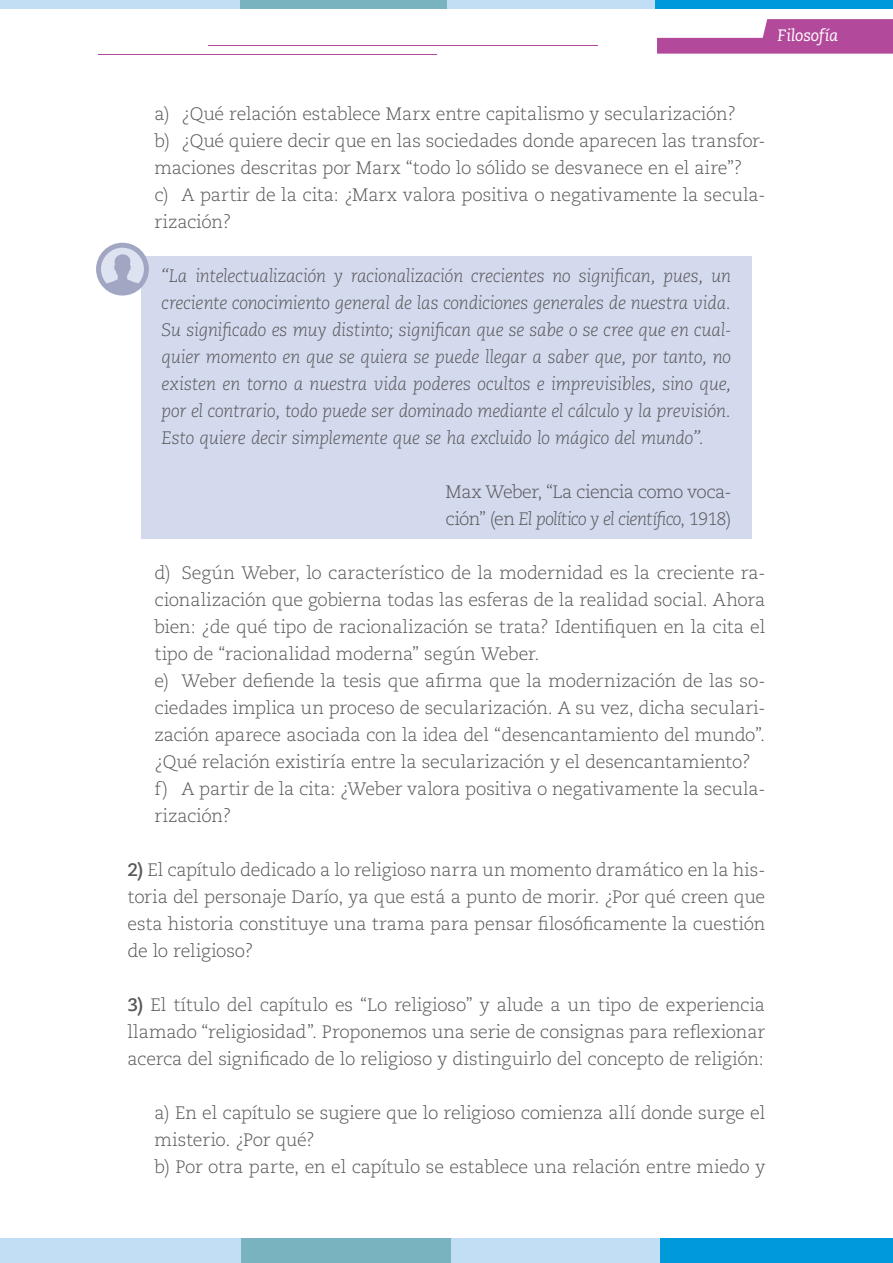
<style>
.page{position:relative;width:893px;height:1263px;background:#fff}
.page>*{position:absolute;margin:0;border:0;box-sizing:border-box;transform-origin:0 0}
.t1{font:300 18px/27px "Caecilia LT Std";letter-spacing:-.01em;color:#57585a}
.t2{font:italic 300 18px/27px "Caecilia LT Std";letter-spacing:-.02em;color:#57585a;text-align:justify}
.t3{font:300 18px/27px "Caecilia LT Std";letter-spacing:-.03em;color:#57585a}
.t4{font:italic 16.5px "Caecilia LT Std";letter-spacing:-.01em;color:#fff}
.s1{font-style:italic}
.s2{font-weight:700}
</style>
<div class="page">
<div style="left:0;top:1238px;width:241px;height:25px;background:#c2def5"></div>
<div style="left:241px;top:1238px;width:210px;height:25px;background:#78b3bf"></div>
<div style="left:451px;top:1238px;width:209px;height:25px;background:#c2def5"></div>
<div style="left:660px;top:1238px;width:232px;height:25px;background:#0099d9"></div>
<svg style="left:657px;top:19px;width:236px;height:35px"></svg>
<hr style="left:209px;top:45px;width:389px;height:1px;background:#b3499b">
<hr style="left:98px;top:54px;width:339px;height:1px;background:#b3499b">
<div style="left:0;top:0;width:240px;height:9px;background:#c2def5"></div>
<div style="left:240px;top:0;width:207px;height:9px;background:#78b3bf"></div>
<div style="left:447px;top:0;width:208px;height:9px;background:#c2def5"></div>
<div style="left:655px;top:0;width:238px;height:9px;background:#0099d9"></div>
<div style="left:141px;top:256px;width:611px;height:283px;background:#d4daee"></div>
<svg style="left:96px;top:243px;width:53px;height:53px"></svg>
<p class="t4" style="left:777px;top:26px;width:62px">Filosofía</p>
<p class="t1" style="left:155px;top:101px;width:612px">a) ¿Qué relación establece Marx entre capitalismo y secularización?<br>b) ¿Qué quiere decir que en las sociedades donde aparecen las transfor&shy;maciones descritas por Marx “todo lo sólido se desvanece en el aire”?<br>c) A partir de la cita: ¿Marx valora positiva o negativamente la secula&shy;rización?</p>
<p class="t2" style="left:162px;top:263px;width:571px">“La intelectualización y racionalización crecientes no significan, pues, un creciente conocimiento general de las condiciones generales de nuestra vida.<br>Su significado es muy distinto; significan que se sabe o se cree que en cual&shy;quier momento en que se quiera se puede llegar a saber que, por tanto, no existen en torno a nuestra vida poderes ocultos e imprevisibles, sino que, por el contrario, todo puede ser dominado mediante el cálculo y la previsión.<br>Esto quiere decir simplemente que se ha excluido lo mágico del mundo”.</p>
<p class="t3" style="left:446px;top:479px;width:287px">Max Weber, “La ciencia como voca&shy;ción” (en <span class="s1">El político y el científico</span>, 1918)</p>
<p class="t1" style="left:155px;top:560px;width:612px">d) Según Weber, lo característico de la modernidad es la creciente ra&shy;cionalización que gobierna todas las esferas de la realidad social. Ahora bien: ¿de qué tipo de racionalización se trata? Identifiquen en la cita el tipo de “racionalidad moderna” según Weber.<br>e) Weber defiende la tesis que afirma que la modernización de las so&shy;ciedades implica un proceso de secularización. A su vez, dicha seculari&shy;zación aparece asociada con la idea del “desencantamiento del mundo”. ¿Qué relación existiría entre la secularización y el desencantamiento? f) A partir de la cita: ¿Weber valora positiva o negativamente la secula&shy;rización?</p>
<p class="t1" style="left:128px;top:857px;width:639px;text-align:justify"><span class="s2">2)</span> El capítulo dedicado a lo religioso narra un momento dramático en la his&shy;toria del personaje Darío, ya que está a punto de morir. ¿Por qué creen que esta historia constituye una trama para pensar filosóficamente la cuestión de lo religioso?</p>
<p class="t1" style="left:128px;top:992px;width:639px;text-align:justify"><span class="s2">3)</span> El título del capítulo es “Lo religioso” y alude a un tipo de experiencia llamado “religiosidad”. Proponemos una serie de consignas para reflexionar acerca del significado de lo religioso y distinguirlo del concepto de religión:</p>
<p class="t1" style="left:155px;top:1100px;width:612px">a) En el capítulo se sugiere que lo religioso comienza allí donde surge el misterio. ¿Por qué?<br>b) Por otra parte, en el capítulo se establece una relación entre miedo y</p>
</div>
